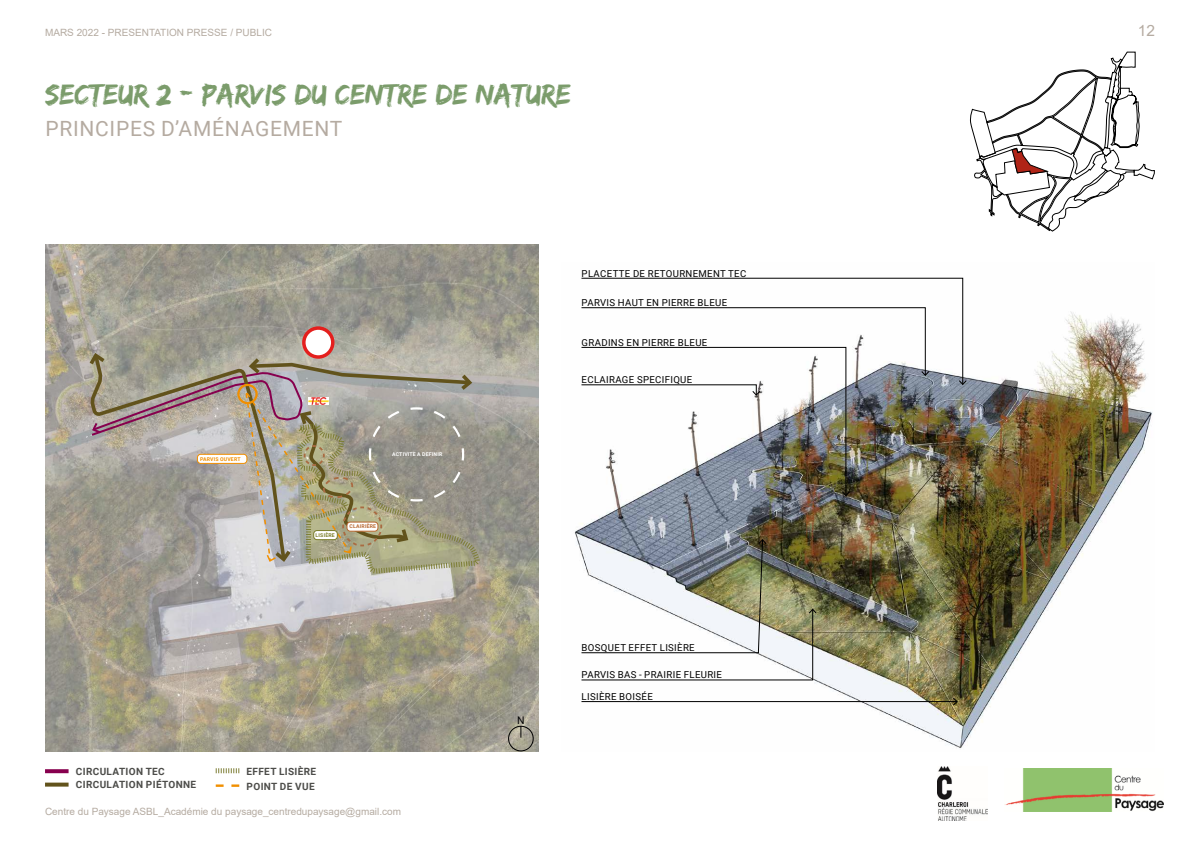
<style>
.page{position:relative;width:1191px;height:842px;background:#fff}
.page>*{position:absolute;margin:0;border:0;box-sizing:border-box;transform-origin:0 0}
.t1{font:30px "Edo";color:#7b9c6b}
.t2{font:21px "Roboto";letter-spacing:.035em;color:#b5aba1}
.t3{font:15.5px "Arial";color:#b5aba1}
.t4{font:10.5px "Roboto";color:#000}
.t5{font:10px "Arial";color:#b5aba1}
.t6{font:700 10px/13.8px "Roboto";letter-spacing:.035em;color:#4d4d4a}
.t7{font:9.6px "Roboto";letter-spacing:.035em;color:#000}
.t8{font:700 5.2px "Roboto";letter-spacing:.035em;color:#fff}
.t9{font:700 5.2px "Roboto";letter-spacing:.035em;color:#f18f00}
.t10{font:700 5.2px "Roboto";letter-spacing:.035em;color:#b86730}
.t11{font:700 5.2px "Roboto";letter-spacing:.035em;color:#7a7d29}
</style>
<div class="page">
<img style="left:1004px;top:769px;width:159px;height:42px">
<img style="left:937px;top:767px;width:50px;height:53px">
<img style="left:45px;top:244px;width:493px;height:507px">
<div style="left:508px;top:726px;width:25px;height:25px;border:1px solid #000;border-radius:50%"></div>
<svg style="left:520px;top:726px;width:1px;height:12px"></svg>
<svg style="left:970px;top:52px;width:184px;height:179px"></svg>
<div style="left:304px;top:328px;width:29px;height:29px;background:#fff;border-radius:50%"></div>
<div style="left:302px;top:326px;width:32px;height:33px;border:3px solid #e41f1d;border-radius:50%"></div>
<svg style="left:86px;top:350px;width:395px;height:224px;background:#a9a395"></svg>
<svg style="left:45px;top:769px;width:24px;height:4px"></svg>
<svg style="left:45px;top:783px;width:24px;height:4px"></svg>
<svg style="left:216px;top:768px;width:23px;height:5px"></svg>
<svg style="left:216px;top:784px;width:23px;height:3px"></svg>
<img style="left:574px;top:277px;width:579px;height:472px">
<svg style="left:580px;top:277px;width:383px;height:108px"></svg>
<svg style="left:958px;top:379px;width:9px;height:7px"></svg>
<img style="left:580px;top:307px;width:350px;height:190px">
<hr style="left:581px;top:701px;width:376px;height:1px;background:#000">
<svg style="left:952px;top:697px;width:6px;height:9px"></svg>
<img style="left:580px;top:539px;width:237px;height:142px">
<p class="t5" style="left:45px;top:26px;width:228px">MARS 2022 - PRESENTATION PRESSE / PUBLIC</p>
<h3 class="t3" style="left:1137px;top:20px;width:19px">12</h3>
<h1 class="t1" style="left:45px;top:76px;width:527px">SECTEUR 2 - PARVIS DU CENTRE DE NATURE</h1>
<h2 class="t2" style="left:45px;top:114px;width:298px">PRINCIPES D’AMÉNAGEMENT</h2>
<p class="t9" style="left:200px;top:455px;width:42px">PARVIS OUVERT</p>
<p class="t8" style="left:392px;top:450px;width:52px">ACTIVITE A DEFINIR</p>
<p class="t11" style="left:316px;top:531px;width:21px">LISIÈRE</p>
<p class="t10" style="left:349px;top:523px;width:28px">CLAIRIÈRE</p>
<p class="t6" style="left:76px;top:764px;width:122px">CIRCULATION TEC<br>CIRCULATION PIÉTONNE</p>
<p class="t6" style="left:247px;top:764px;width:71px;line-height:14.9px">EFFET LISIÈRE<br>POINT DE VUE</p>
<p class="t5" style="left:45px;top:804px;width:357px">Centre du Paysage ASBL_Académie du paysage_centredupaysage@gmail.com</p>
<p class="t7" style="left:581px;top:266px;width:166px">PLACETTE DE RETOURNEMENT TEC</p>
<p class="t7" style="left:581px;top:296px;width:147px">PARVIS HAUT EN PIERRE BLEUE</p>
<p class="t7" style="left:581px;top:336px;width:127px">GRADINS EN PIERRE BLEUE</p>
<p class="t7" style="left:581px;top:373px;width:112px">ECLAIRAGE SPECIFIQUE</p>
<p class="t4" style="left:517px;top:713px;width:9px">N</p>
<p class="t7" style="left:581px;top:641px;width:115px">BOSQUET EFFET LISIÈRE</p>
<p class="t7" style="left:581px;top:690px;width:73px">LISIÈRE BOISÉE</p>
<p class="t7" style="left:581px;top:668px;width:142px">PARVIS BAS - PRAIRIE FLEURIE</p>
</div>
